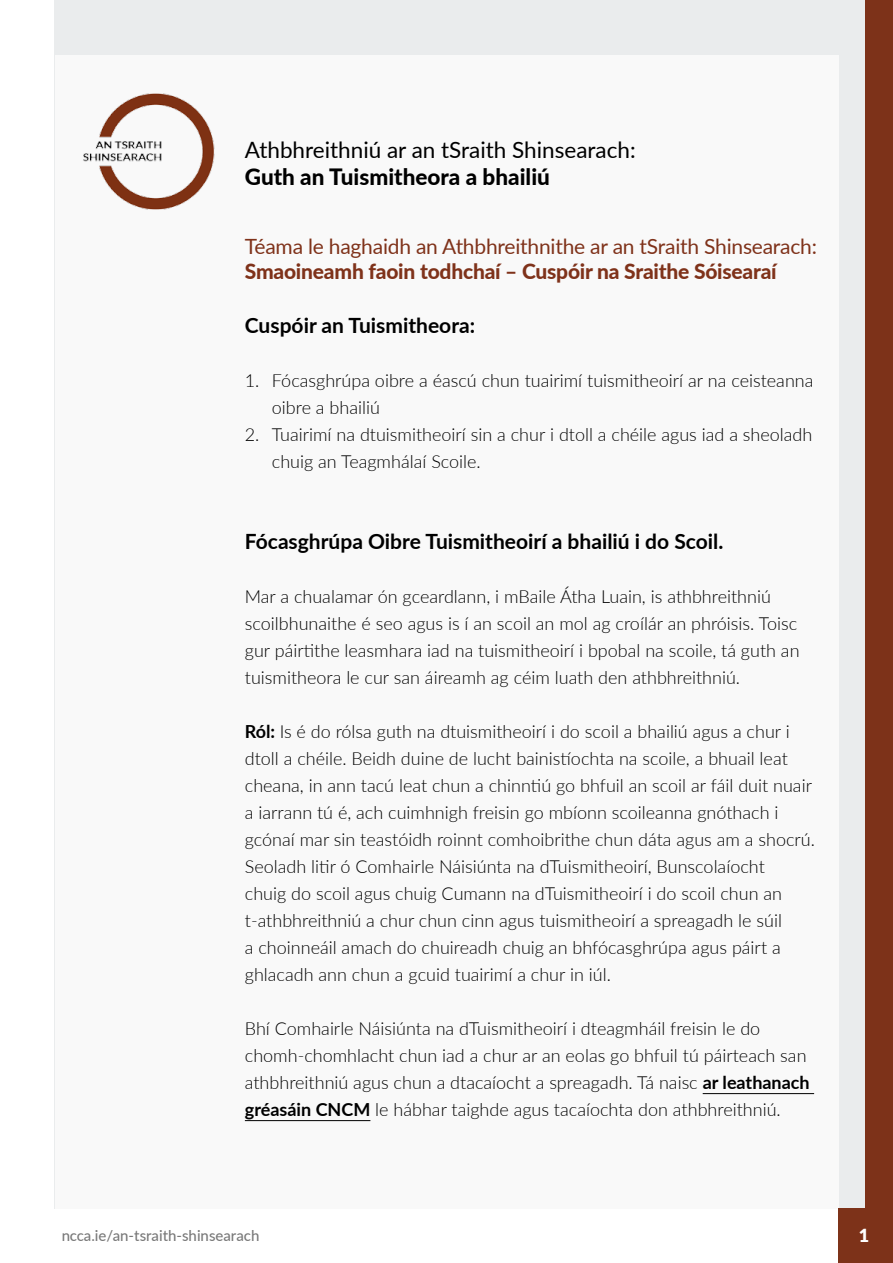
<style>
.page{position:relative;width:893px;height:1263px;background:#fff}
.page>*{position:absolute;margin:0;border:0;box-sizing:border-box;transform-origin:0 0}
.t1{font:22.5px "Lato";color:#000}
.t2{font:800 22.5px "Lato";color:#000}
.t3{font:700 21px "Lato";color:#000}
.t4{font:21px "Lato";letter-spacing:-.01em;color:#7f321a}
.t5{font:800 21px "Lato";letter-spacing:-.01em;color:#7f321a}
.t6{font:300 18px/27px "Lato";color:#000}
.t7{font:900 18px "Lato";color:#fff}
.t8{font:500 15px "Lato";color:#000}
.s1{font-weight:700}
</style>
<div class="page">
<div style="left:54px;top:0;width:812px;height:1209px;background:#eaeced"></div>
<div style="left:866px;top:0;width:27px;height:1263px;background:#7d3219"></div>
<div style="left:55px;top:55px;width:783px;height:1161px;background:#fff"></div>
<div style="left:838px;top:1209px;width:55px;height:54px;background:#7d3219"></div>
<img style="left:83px;top:93px;width:132px;height:117px">
<hr style="left:703px;top:1093px;width:111px;height:1px;background:#000">
<hr style="left:245px;top:1120px;width:125px;height:1px;background:#000">
<p class="t1" style="left:245px;top:134px;width:392px">Athbhreithniú ar an tSraith Shinsearach:</p>
<p class="t2" style="left:245px;top:160px;width:307px">Guth an Tuismitheora a bhailiú</p>
<p class="t4" style="left:245px;top:231px;width:574px">Téama le haghaidh an Athbhreithnithe ar an tSraith Shinsearach:</p>
<p class="t5" style="left:245px;top:256px;width:533px">Smaoineamh faoin todhchaí – Cuspóir na Sraithe Sóisearaí</p>
<p class="t3" style="left:245px;top:310px;width:232px">Cuspóir an Tuismitheora:</p>
<p class="t6" style="left:272px;top:367px;width:543px;text-indent:-27px">1. Fócasghrúpa oibre a éascú chun tuairimí tuismitheoirí ar na ceisteanna oibre a bhailiú</p>
<p class="t6" style="left:272px;top:421px;width:542px;text-indent:-27px">2. Tuairimí na dtuismitheoirí sin a chur i dtoll a chéile agus iad a sheoladh chuig an Teagmhálaí Scoile.</p>
<p class="t3" style="left:245px;top:526px;width:480px">Fócasghrúpa Oibre Tuismitheoirí a bhailiú i do Scoil.</p>
<p class="t6" style="left:245px;top:583px;width:556px">Mar a chualamar ón gceardlann, i mBaile Átha Luain, is athbhreithniú scoilbhunaithe é seo agus is í an scoil an mol ag croílár an phróisis. Toisc gur páirtithe leasmhara iad na tuismitheoirí i bpobal na scoile, tá guth an tuismitheora le cur san áireamh ag céim luath den athbhreithniú.</p>
<p class="t6" style="left:245px;top:718px;width:572px"><span class="s1">Ról:</span> Is é do rólsa guth na dtuismitheoirí i do scoil a bhailiú agus a chur i dtoll a chéile. Beidh duine de lucht bainistíochta na scoile, a bhuail leat cheana, in ann tacú leat chun a chinntiú go bhfuil an scoil ar fáil duit nuair a iarrann tú é, ach cuimhnigh freisin go mbíonn scoileanna gnóthach i gcónaí mar sin teastóidh roinnt comhoibrithe chun dáta agus am a shocrú.<br>Seoladh litir ó Comhairle Náisiúnta na dTuismitheoirí, Bunscolaíocht<br>chuig do scoil agus chuig Cumann na dTuismitheoirí i do scoil chun an t-athbhreithniú a chur chun cinn agus tuismitheoirí a spreagadh le súil<br>a choinneáil amach do chuireadh chuig an bhfócasghrúpa agus páirt a ghlacadh ann chun a gcuid tuairimí a chur in iúl.</p>
<p class="t6" style="left:245px;top:1015px;width:566px">Bhí Comhairle Náisiúnta na dTuismitheoirí i dteagmháil freisin le do chomh-chomhlacht chun iad a chur ar an eolas go bhfuil tú páirteach san athbhreithniú agus chun a dtacaíocht a spreagadh. Tá naisc <span class="s1">ar leathanach gréasáin CNCM</span> le hábhar taighde agus tacaíochta don athbhreithniú.</p>
<p class="t8" style="left:61px;top:1224px;width:200px">ncca.ie/an-tsraith-shinsearach</p>
<p class="t7" style="left:859px;top:1222px;width:12px">1</p>
</div>
